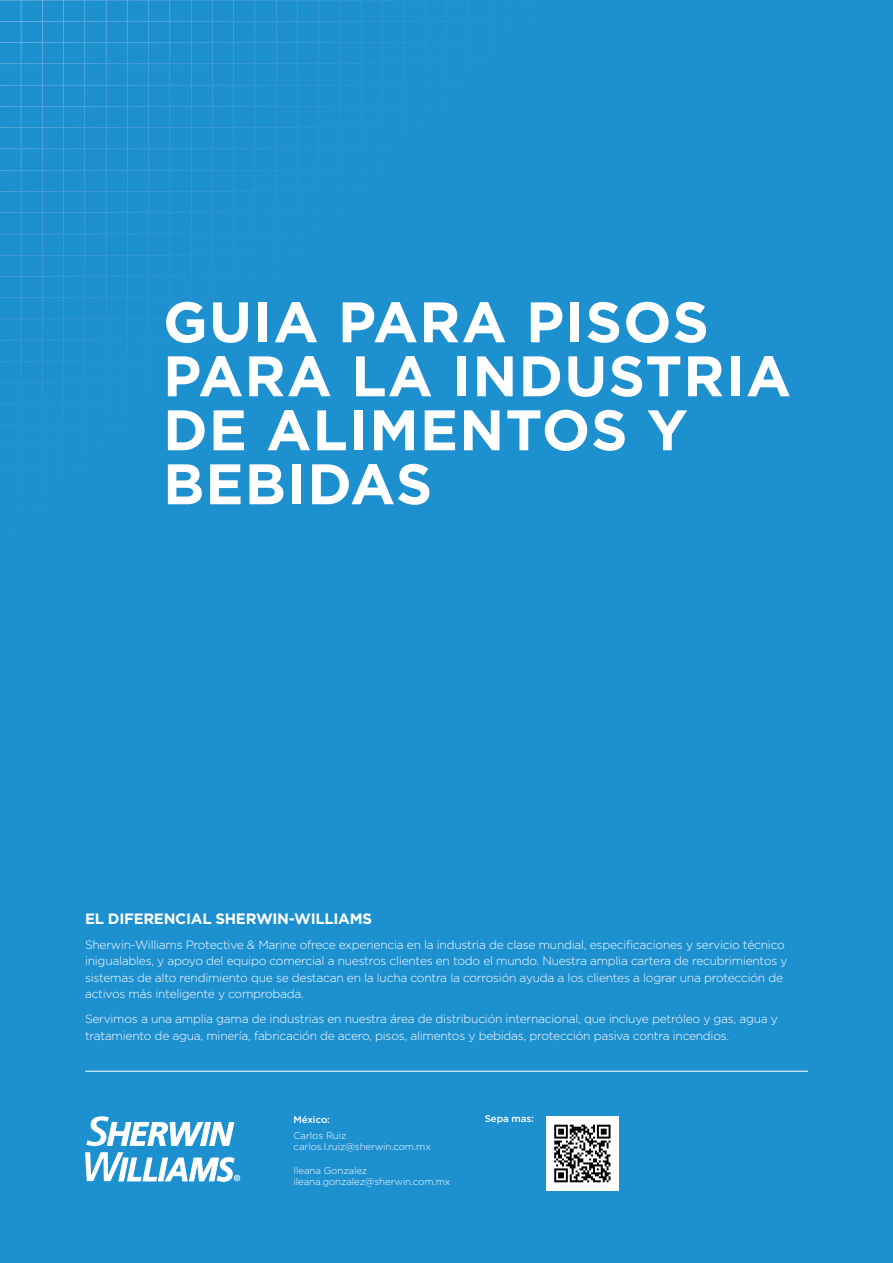
<style>
.page{position:relative;width:893px;height:1263px;background:#1d90d0}
.page>*{position:absolute;margin:0;border:0;box-sizing:border-box;transform-origin:0 0}
.t1{font:700 57px/54px "Gotham";letter-spacing:.02em;color:#fff}
.t2{font:700 15px "Gotham";letter-spacing:-.02em;color:#fff}
.t3{font:300 12px/16.5px "Gotham";letter-spacing:-.02em;color:#fff}
.t4{font:300 9.75px/11.2px "Gotham";letter-spacing:-.01em;color:#fff}
.t5{font:500 9.75px "Gotham";letter-spacing:-.01em;color:#fff}
</style>
<div class="page">
<img style="left:546px;top:1116px;width:72px;height:74px">
<svg style="left:0;top:0;width:489px;height:468px"></svg>
<hr style="left:85px;top:1071px;width:723px;height:1px;background:#fff">
<svg style="left:85px;top:1116px;width:155px;height:65px"></svg>
<h1 class="t1" style="left:163px;top:294px;width:629px">GUIA PARA PISOS<br>PARA LA INDUSTRIA<br>DE ALIMENTOS Y<br>BEBIDAS</h1>
<p class="t2" style="left:85px;top:909px;width:288px">EL DIFERENCIAL SHERWIN-WILLIAMS</p>
<p class="t3" style="left:85px;top:936px;width:704px">Sherwin-Williams Protective &amp; Marine ofrece experiencia en la industria de clase mundial, especificaciones y servicio técnico inigualables, y apoyo del equipo comercial a nuestros clientes en todo el mundo. Nuestra amplia cartera de recubrimientos y sistemas de alto rendimiento que se destacan en la lucha contra la corrosión ayuda a los clientes a lograr una protección de activos más inteligente y comprobada.</p>
<p class="t3" style="left:85px;top:1010px;width:694px">Servimos a una amplia gama de industrias en nuestra área de distribución internacional, que incluye petróleo y gas, agua y tratamiento de agua, minería, fabricación de acero, pisos, alimentos y bebidas, protección pasiva contra incendios.</p>
<p class="t5" style="left:294px;top:1113px;width:38px">México:</p>
<p class="t5" style="left:485px;top:1112px;width:51px">Sepa mas:</p>
<p class="t4" style="left:294px;top:1129px;width:139px">Carlos Ruiz carlos.l.ruiz@sherwin.com.mx</p>
<p class="t4" style="left:294px;top:1165px;width:158px">Ileana Gonzalez ileana.gonzalez@sherwin.com.mx</p>
</div>
